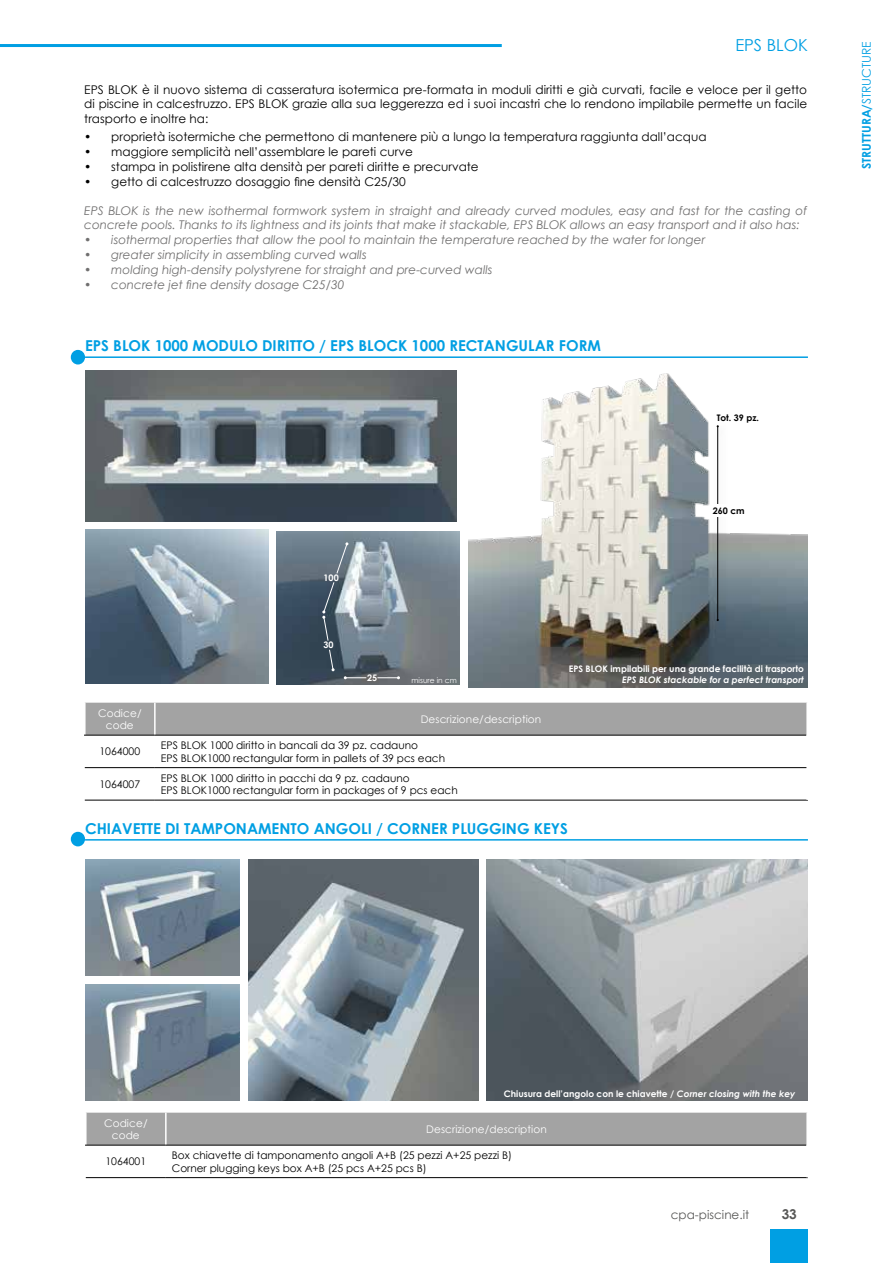
<style>
.page{position:relative;width:893px;height:1263px;background:#fff}
.page>*{position:absolute;margin:0;border:0;box-sizing:border-box;transform-origin:0 0}
.t1{font:16.5px "Century Gothic";color:#009fe3}
.t2{font:700 15px "Century Gothic";color:#009fe3}
.t3{font:700 13.5px "Century Gothic";color:#575756}
.t4{font:12px/14.4px "Century Gothic";color:#000;text-align:justify}
.t5{font:italic 12px/14.4px "Century Gothic";color:#706f6f}
.t6{font:700 12px "Century Gothic";color:#009fe3}
.t7{font:12px "Century Gothic";color:#575756}
.t8{font:10.5px/12.6px "Century Gothic";color:#000}
.t9{font:10.5px/12.6px "Century Gothic";letter-spacing:.01em;color:#fff;text-align:center}
.t10{font:700 9px "Century Gothic";color:#fff}
.t11{font:italic 700 9px "Century Gothic";color:#fff}
.t12{font:700 9px "Century Gothic";color:#000}
.t13{font:7.5px "Century Gothic";color:#fff}
.s1{font-weight:400}
.s2{font-style:italic}
</style>
<div class="page">
<div style="left:770px;top:1229px;width:38px;height:34px;background:#009fe3"></div>
<hr style="left:0;top:44px;width:502px;height:3px;background:#009fe3">
<hr style="left:85px;top:356px;width:723px;height:2px;background:#009fe3">
<img style="left:85px;top:371px;width:372px;height:150px">
<img style="left:85px;top:530px;width:183px;height:153px">
<img style="left:468px;top:373px;width:340px;height:314px">
<img style="left:277px;top:531px;width:183px;height:153px">
<svg style="left:344px;top:676px;width:22px;height:3px"></svg>
<svg style="left:377px;top:676px;width:23px;height:3px"></svg>
<svg style="left:336px;top:542px;width:12px;height:32px"></svg>
<svg style="left:322px;top:581px;width:13px;height:60px"></svg>
<svg style="left:329px;top:649px;width:6px;height:22px"></svg>
<img style="left:85px;top:859px;width:155px;height:116px">
<img style="left:85px;top:984px;width:155px;height:117px">
<img style="left:248px;top:859px;width:230px;height:242px">
<img style="left:487px;top:859px;width:321px;height:242px">
<hr style="left:85px;top:839px;width:723px;height:2px;background:#009fe3">
<div style="left:712px;top:421px;width:17px;height:211px;background:#000;opacity:.35"></div>
<hr style="left:717px;top:426px;width:1px;height:194px;background:#000">
<div style="left:713px;top:504px;width:64px;height:13px;background:#fff"></div>
<div style="left:717px;top:414px;width:80px;height:7px;background:#fff"></div>
<div style="left:71px;top:350px;width:14px;height:14px;background:#009fe3;border-radius:50%"></div>
<div style="left:71px;top:832px;width:14px;height:14px;background:#009fe3;border-radius:50%"></div>
<div style="left:86px;top:703px;width:720px;height:32px;background:#a3a3a3"></div>
<svg style="left:85px;top:768px;width:721px;height:32px"></svg>
<hr style="left:154px;top:703px;width:2px;height:32px;background:#fff">
<hr style="left:155px;top:735px;width:651px;height:1px;background:#000">
<hr style="left:155px;top:800px;width:653px;height:1px;background:#000">
<hr style="left:84px;top:735px;width:71px;height:1px;background:#000">
<hr style="left:85px;top:800px;width:70px;height:1px;background:#000">
<hr style="left:85px;top:767px;width:70px;height:1px;background:#000">
<hr style="left:155px;top:767px;width:651px;height:1px;background:#000">
<div style="left:87px;top:1113px;width:719px;height:32px;background:#a3a3a3"></div>
<hr style="left:165px;top:1113px;width:2px;height:32px;background:#fff">
<hr style="left:166px;top:1145px;width:640px;height:1px;background:#000">
<hr style="left:166px;top:1177px;width:642px;height:1px;background:#000">
<hr style="left:85px;top:1145px;width:81px;height:1px;background:#000">
<hr style="left:86px;top:1177px;width:80px;height:1px;background:#000">
<h1 class="t1" style="left:735px;top:34px;width:74px">EPS BLOK</h1>
<p class="t4" style="left:84px;top:82px;width:724px">EPS BLOK è il nuovo sistema di casseratura isotermica pre-formata in moduli diritti e già curvati, facile e veloce per il getto di piscine in calcestruzzo. EPS BLOK grazie alla sua leggerezza ed i suoi incastri che lo rendono impilabile permette un facile trasporto e inoltre ha:</p>
<p class="t4" style="left:84px;top:129px;width:624px">• proprietà isotermiche che permettono di mantenere più a lungo la temperatura raggiunta dall’acqua</p>
<p class="t4" style="left:84px;top:144px;width:330px">• maggiore semplicità nell’assemblare le pareti curve</p>
<p class="t4" style="left:84px;top:159px;width:396px">• stampa in polistirene alta densità per pareti diritte e precurvate</p>
<p class="t4" style="left:84px;top:174px;width:323px">• getto di calcestruzzo dosaggio fine densità C25/30</p>
<p class="t5" style="left:84px;top:203px;width:724px">EPS BLOK is the new isothermal formwork system in straight and already curved modules, easy and fast for the casting of concrete pools. Thanks to its lightness and its joints that make it stackable, EPS BLOK allows an easy transport and it also has:</p>
<p class="t5" style="left:84px;top:232px;width:623px">• isothermal properties that allow the pool to maintain the temperature reached by the water for longer</p>
<p class="t5" style="left:84px;top:247px;width:284px">• greater simplicity in assembling curved walls</p>
<p class="t5" style="left:84px;top:262px;width:410px">• molding high-density polystyrene for straight and pre-curved walls</p>
<p class="t5" style="left:84px;top:277px;width:262px">• concrete jet fine density dosage C25/30</p>
<p class="t2" style="left:85px;top:334px;width:517px">EPS BLOK 1000 MODULO DIRITTO / EPS BLOCK 1000 RECTANGULAR FORM</p>
<p class="t10" style="left:324px;top:571px;width:17px">100</p>
<p class="t10" style="left:323px;top:638px;width:12px">30</p>
<p class="t12" style="left:717px;top:411px;width:44px">Tot. 39 pz.</p>
<p class="t12" style="left:713px;top:504px;width:33px">260 cm</p>
<p class="t10" style="left:367px;top:671px;width:12px">25</p>
<p class="t13" style="left:412px;top:675px;width:47px">misure in cm</p>
<p class="t9" style="left:98px;top:706px;width:45px">Codice/ code</p>
<p class="t9" style="left:421px;top:713px;width:122px">Descrizione/description</p>
<p class="t8" style="left:99px;top:745px;width:42px">1064000</p>
<p class="t8" style="left:161px;top:739px;width:286px">EPS BLOK 1000 diritto in bancali da 39 pz. cadauno<br>EPS BLOK1000 rectangular form in pallets of 39 pcs each</p>
<p class="t8" style="left:99px;top:777px;width:42px">1064007</p>
<p class="t8" style="left:161px;top:771px;width:298px">EPS BLOK 1000 diritto in pacchi da 9 pz. cadauno<br>EPS BLOK1000 rectangular form in packages of 9 pcs each</p>
<p class="t10" style="left:569px;top:662px;width:237px">EPS BLOK impilabili per una grande facilità di trasporto</p>
<p class="t11" style="left:622px;top:673px;width:183px">EPS BLOK stackable for a perfect transport</p>
<p class="t2" style="left:85px;top:817px;width:485px">CHIAVETTE DI TAMPONAMENTO ANGOLI / CORNER PLUGGING KEYS</p>
<p class="t6" style="left:857px;top:169px;width:129px;rotate:-90deg">STRUTTURA/<span class="s1">STRUCTURE</span></p>
<p class="t10" style="left:504px;top:1087px;width:293px">Chiusura dell’angolo con le chiavette / <span class="s2">Corner closing with the key</span></p>
<p class="t9" style="left:104px;top:1116px;width:45px">Codice/ code</p>
<p class="t9" style="left:426px;top:1122px;width:122px">Descrizione/description</p>
<p class="t8" style="left:105px;top:1155px;width:42px">1064001</p>
<p class="t8" style="left:172px;top:1149px;width:342px">Box chiavette di tamponamento angoli A+B (25 pezzi A+25 pezzi B)<br>Corner plugging keys box A+B (25 pcs A+25 pcs B)</p>
<p class="t7" style="left:671px;top:1206px;width:80px">cpa-piscine.it</p>
<p class="t3" style="left:782px;top:1204px;width:17px">33</p>
</div>
